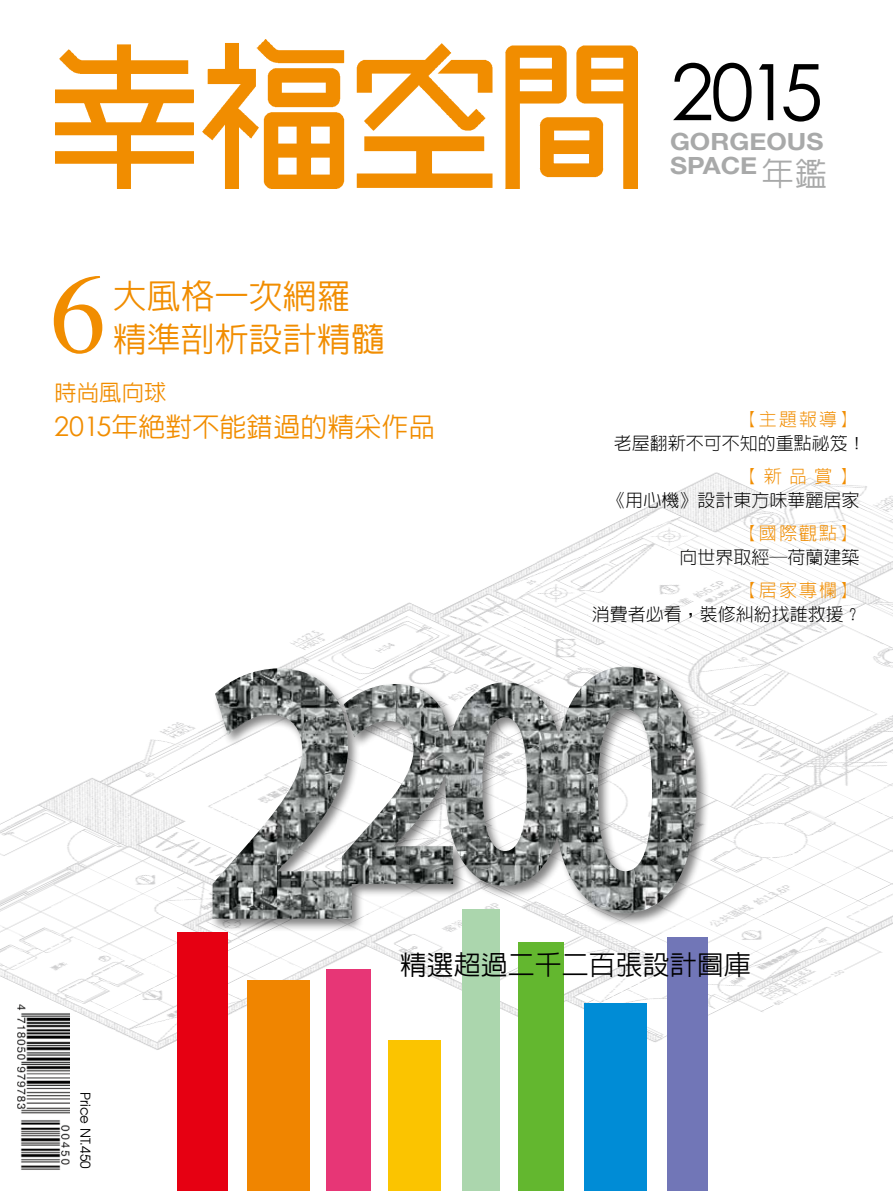
<style>
.page{position:relative;width:893px;height:1191px;background:#fff}
.page>*{position:absolute;margin:0;border:0;box-sizing:border-box;transform-origin:0 0}
.t1{font:112.05px "Times";color:#f18d00}
.t2{font:78px "Century Gothic";color:#000}
.t3{font:500 34.05px "AR Hei B5";color:#f18d00}
.t4{font:500 32.7px "AR Hei B5";color:#a8a9a9}
.t5{font:500 27px "AR Hei B5";color:#f18d00}
.t6{font:500 27px "AR Hei B5";color:#000}
.t7{font:700 23.7px/24.6px "Helvetica Neue";color:#a8a9a9;scale:1.11 1}
.t8{font:500 22.5px "AR Hei B5";color:#f18d00}
.t9{font:300 18px/24px "AR Hei B5";color:#000;text-align:right}
.t10{font:13.5px "Avant Garde";color:#000}
.s1{font-family:"Century Gothic";font-weight:400}
.s2{color:#f18d00}
</style>
<div class="page">
<img style="left:17px;top:1081px;width:52px;height:89px">
<img style="left:0;top:472px;width:893px;height:609px">
<div style="left:177px;top:933px;width:51px;height:258px;background:#e60012"></div>
<div style="left:326px;top:969px;width:45px;height:222px;background:#e73676"></div>
<div style="left:247px;top:980px;width:62px;height:211px;background:#f08500"></div>
<div style="left:462px;top:909px;width:37px;height:282px;background:#abd6ad"></div>
<div style="left:388px;top:1040px;width:52px;height:151px;background:#fbc400"></div>
<div style="left:519px;top:942px;width:45px;height:249px;background:#63b72f"></div>
<div style="left:584px;top:1003px;width:63px;height:188px;background:#008cd6"></div>
<div style="left:667px;top:938px;width:41px;height:253px;background:#7176b7"></div>
<img style="left:55px;top:39px;width:583px;height:150px">
<div style="left:210px;top:664px;width:506px;height:274px;background:#000;opacity:.5"></div>
<img style="left:213px;top:666px;width:483px;height:252px">
<p class="t1" style="left:50px;top:210px;width:57px">6</p>
<p class="t3" style="left:113px;top:279px;width:240px">大風格一次網羅</p>
<p class="t8" style="left:54px;top:381px;width:114px">時尚風向球</p>
<p class="t5" style="left:54px;top:413px;width:383px"><span class="s1">2015</span>年絕對不能錯過的精采作品</p>
<p class="t3" style="left:113px;top:322px;width:274px">精準剖析設計精髓</p>
<p class="t2" style="left:671px;top:44px;width:154px">2015</p>
<p class="t4" style="left:761px;top:157px;width:68px">年鑑</p>
<p class="t7" style="left:670px;top:128px;width:140px">GORGEOUS<br>SPACE</p>
<p class="t9" style="left:614px;top:407px;width:253px;text-align:left;text-indent:125px"><span class="s2">【主題報導】</span>老屋翻新不可不知的重點祕笈！</p>
<p class="t9" style="left:608px;top:464px;width:254px"><span class="s2">【新品賞】<br></span>《用心機》設計東方味華麗居家</p>
<p class="t9" style="left:680px;top:521px;width:182px"><span class="s2">【國際觀點】<br></span>向世界取經─荷蘭建築</p>
<p class="t9" style="left:592px;top:578px;width:271px"><span class="s2">【居家專欄】<br></span>消費者必看，裝修糾紛找誰救援？</p>
<p class="t10" style="left:94px;top:1091px;width:78px;rotate:90deg">Price NT.450</p>
<p class="t6" style="left:400px;top:951px;width:352px">精選超過二千二百張設計圖庫</p>
</div>
